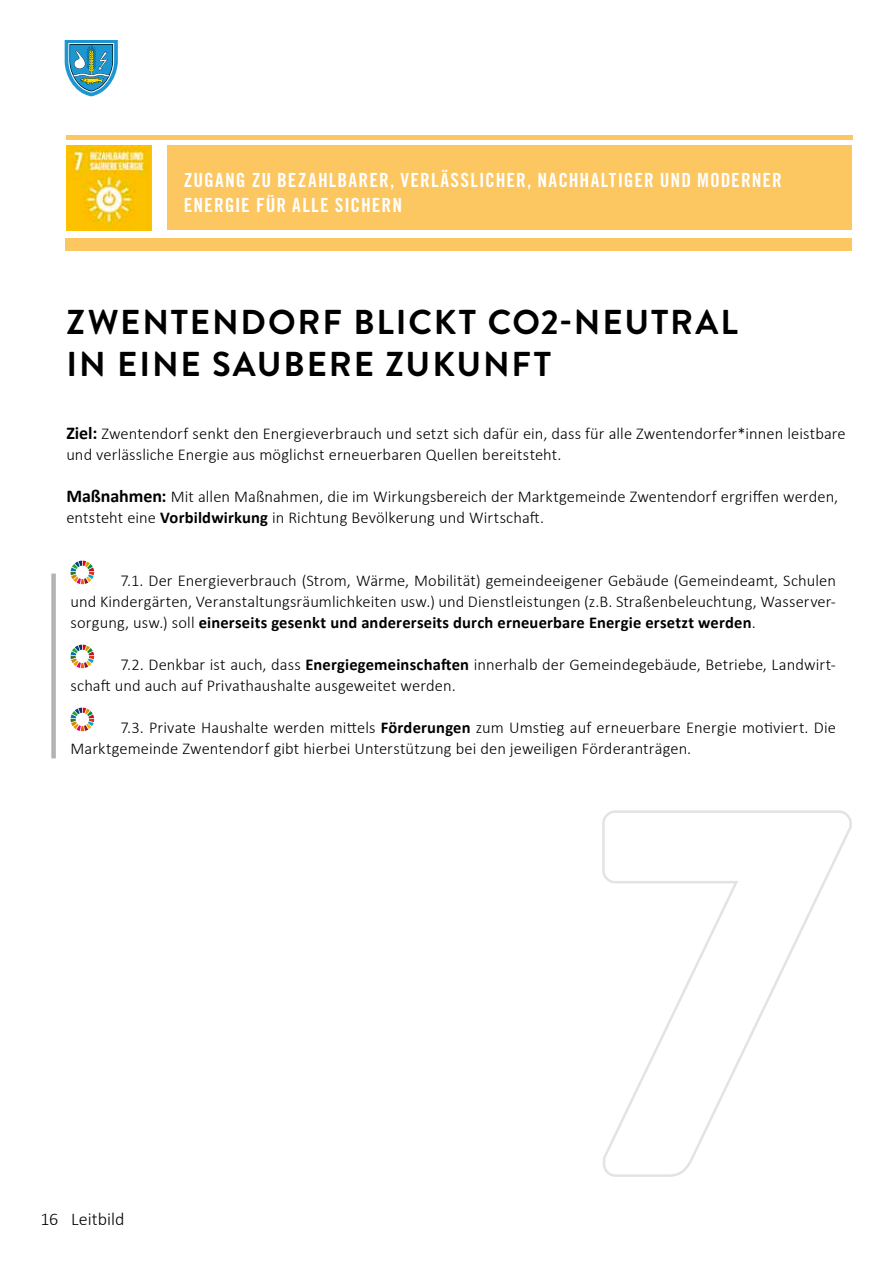
<style>
.page{position:relative;width:893px;height:1263px;background:#fff}
.page>*{position:absolute;margin:0;border:0;box-sizing:border-box;transform-origin:0 0}
.t1{font:700 34.5px/42px "Brandon Grotesque";letter-spacing:.055em;color:#000}
.t2{font:19.5px/25.5px "Trade Gothic LT Std Bd Cn 20";letter-spacing:.055em;color:#fff}
.t3{font:300 18px "Calibri";color:#000}
.t4{font:300 16.5px/21px "Calibri";letter-spacing:.005em;color:#000}
.s1{font-weight:700;font-size:18px}
.s2{font-weight:700}
</style>
<div class="page">
<hr style="left:66px;top:135px;width:787px;height:4px;background:#fcc660">
<div style="left:65px;top:238px;width:786px;height:12px;background:#fcc660"></div>
<div style="left:167px;top:146px;width:684px;height:84px;background:#fcc660"></div>
<div style="left:51px;top:574px;width:5px;height:184px;background:#b1b3b3"></div>
<svg style="left:71px;top:561px;width:23px;height:23px"></svg>
<svg style="left:71px;top:645px;width:23px;height:23px"></svg>
<svg style="left:71px;top:708px;width:23px;height:23px"></svg>
<svg style="left:65px;top:40px;width:53px;height:56px"></svg>
<img style="left:66px;top:145px;width:85px;height:85px">
<p class="t2" style="left:184px;top:167px;width:600px">ZUGANG ZU BEZAHLBARER, VERLÄSSLICHER, NACHHALTIGER UND MODERNER<br>ENERGIE FÜR ALLE SICHERN</p>
<h1 class="t1" style="left:67px;top:302px;width:673px">ZWENTENDORF BLICKT CO2-NEUTRAL<br>IN EINE SAUBERE ZUKUNFT</h1>
<p class="t4" style="left:66px;top:423px;width:781px"><span class="s1">Ziel:</span> Zwentendorf senkt den Energieverbrauch und setzt sich dafür ein, dass für alle Zwentendorfer*innen leistbare und verlässliche Energie aus möglichst erneuerbaren Quellen bereitsteht.</p>
<p class="t4" style="left:66px;top:486px;width:773px"><span class="s1">Maßnahmen:</span> Mit allen Maßnahmen, die im Wirkungsbereich der Marktgemeinde Zwentendorf ergriffen werden, entsteht eine <span class="s2">Vorbildwirkung</span> in Richtung Bevölkerung und Wirtschaft.</p>
<p class="t4" style="left:71px;top:570px;width:767px;text-align:justify;text-indent:50px">7.1. Der Energieverbrauch (Strom, Wärme, Mobilität) gemeindeeigener Gebäude (Gemeindeamt, Schulen und Kindergärten, Veranstaltungsräumlichkeiten usw.) und Dienstleistungen (z.B. Straßenbeleuchtung, Wasserver&shy;sorgung, usw.) soll <span class="s2">einerseits gesenkt und andererseits durch erneuerbare Energie ersetzt werden</span>.</p>
<p class="t4" style="left:71px;top:654px;width:767px;text-indent:50px">7.2. Denkbar ist auch, dass <span class="s2">Energiegemeinschaften</span> innerhalb der Gemeindegebäude, Betriebe, Landwirt&shy;schaft und auch auf Privathaushalte ausgeweitet werden.</p>
<p class="t4" style="left:71px;top:717px;width:767px;text-indent:50px">7.3. Private Haushalte werden mittels <span class="s2">Förderungen</span> zum Umstieg auf erneuerbare Energie motiviert. Die<br>Marktgemeinde Zwentendorf gibt hierbei Unterstützung bei den jeweiligen Förderanträgen.</p>
<p class="t3" style="left:40px;top:1208px;width:86px">16 Leitbild</p>
</div>
